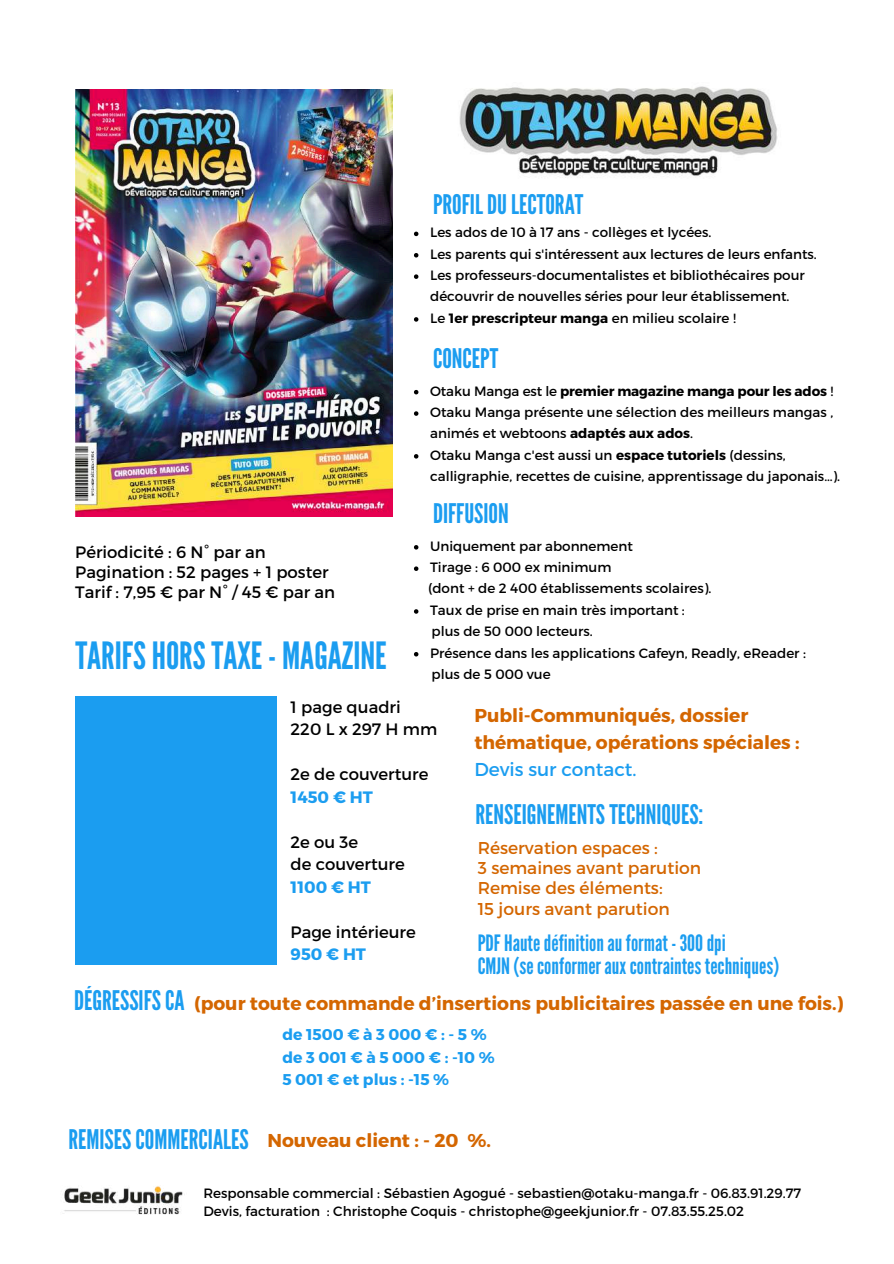
<style>
.page{position:relative;width:894px;height:1264px;background:#fff}
.page>*{position:absolute;margin:0;border:0;box-sizing:border-box;transform-origin:0 0}
.t1{font:37.5px "League Gothic";color:#1b9df0}
.t2{font:27px "League Gothic";color:#1b9df0}
.t3{font:22.5px/22.5px "League Gothic";color:#1b9df0}
.t4{font:700 18.6px/27px "Montserrat";color:#d46600}
.t5{font:18.6px "Montserrat";color:#1b9df0}
.t6{font:17.1px/20.2px "Montserrat";color:#d46600}
.t7{font:16.5px/22.5px "Montserrat";color:#000}
.t8{font:700 16.5px "Montserrat";color:#1b9df0}
.t9{font:700 15.6px/22.5px "Montserrat";color:#1b9df0}
.t10{font:13.5px/21.3px "Montserrat";color:#000}
.s1{font-weight:700}
.s2{font-family:"League Gothic";font-weight:400;font-size:27px;color:#1b9df0}
</style>
<div class="page">
<div style="left:75px;top:696px;width:202px;height:268px;background:#1b9df0"></div>
<img style="left:75px;top:89px;width:318px;height:428px">
<img style="left:459px;top:86px;width:319px;height:92px">
<svg style="left:414px;top:545px;width:4px;height:4px"></svg>
<svg style="left:414px;top:566px;width:4px;height:5px"></svg>
<svg style="left:414px;top:609px;width:4px;height:4px"></svg>
<svg style="left:414px;top:652px;width:4px;height:4px"></svg>
<svg style="left:414px;top:232px;width:4px;height:4px"></svg>
<svg style="left:414px;top:253px;width:4px;height:4px"></svg>
<svg style="left:414px;top:274px;width:4px;height:5px"></svg>
<svg style="left:414px;top:317px;width:4px;height:5px"></svg>
<svg style="left:414px;top:390px;width:4px;height:4px"></svg>
<svg style="left:414px;top:411px;width:4px;height:5px"></svg>
<svg style="left:414px;top:454px;width:4px;height:4px"></svg>
<img style="left:63px;top:1186px;width:120px;height:29px">
<h2 class="t2" style="left:433px;top:189px;width:152px">PROFILDULECTORAT</h2>
<p class="t10" style="left:430px;top:221px;width:388px">Les ados de 10 à 17 ans - collèges et lycées.<br>Les parents qui s'intéressent aux lectures de leurs enfants.<br>Les professeurs-documentalistes et bibliothécaires pour découvrir de nouvelles séries pour leur établissement.<br>Le <span class="s1">1er prescripteur manga</span> en milieu scolaire !</p>
<p class="t7" style="left:75px;top:540px;width:261px;line-height:20.2px">Périodicité : 6 N° par an<br>Pagination : 52 pages + 1 poster<br>Tarif : 7,95 € par N° / 45 € par an</p>
<h1 class="t1" style="left:75px;top:633px;width:313px">TARIFSHORSTAXE - MAGAZINE</h1>
<h2 class="t2" style="left:433px;top:342px;width:67px">CONCEPT</h2>
<p class="t10" style="left:430px;top:379px;width:411px">Otaku Manga est le <span class="s1">premier magazine manga pour les ados</span> !<br>Otaku Manga présente une sélection des meilleurs mangas , animés et webtoons <span class="s1">adaptés aux ados</span>.<br>Otaku Manga c'est aussi un <span class="s1">espace tutoriels</span> (dessins, calligraphie, recettes de cuisine, apprentissage du japonais…).</p>
<h2 class="t2" style="left:433px;top:497px;width:77px">DIFFUSION</h2>
<p class="t10" style="left:428px;top:534px;width:379px">Uniquement par abonnement<br>Tirage : 6 000 ex minimum<br>(dont + de 2 400 établissements scolaires).<br>Taux de prise en main très important :<br>plus de 50 000 lecteurs.<br>Présence dans les applications Cafeyn, Readly, eReader : plus de 5 000 vue</p>
<p class="t7" style="left:290px;top:695px;width:148px">1 page quadri<br>220 L x 297 H mm</p>
<p class="t7" style="left:290px;top:762px;width:139px">2e de couverture</p>
<p class="t8" style="left:290px;top:786px;width:84px">1450 € HT</p>
<p class="t7" style="left:290px;top:830px;width:116px">2e ou 3e<br>de couverture</p>
<p class="t8" style="left:290px;top:876px;width:82px">1100 € HT</p>
<p class="t7" style="left:290px;top:920px;width:127px">Page intérieure</p>
<p class="t8" style="left:290px;top:943px;width:77px">950 € HT</p>
<h3 class="t4" style="left:474px;top:700px;width:326px">Publi-Communiqués, dossier thématique, opérations spéciales :</h3>
<h3 class="t5" style="left:474px;top:757px;width:164px">Devis sur contact.</h3>
<h2 class="t2" style="left:475px;top:798px;width:229px">RENSEIGNEMENTSTECHNIQUES:</h2>
<p class="t6" style="left:477px;top:836px;width:225px">Réservation espaces :<br>3 semaines avant parution<br>Remise des éléments:<br>15 jours avant parution</p>
<h3 class="t3" style="left:477px;top:932px;width:303px">PDFHautedéfinitionauformat -300dpi<br>CMJN(seconformerauxcontraintestechniques)</h3>
<h3 class="t4" style="left:74px;top:988px;width:770px"><span class="s2">DÉGRESSIFSCA</span> (pour toute commande d’insertions publicitaires passée en une fois.)</h3>
<p class="t9" style="left:282px;top:1022px;width:214px">de1500€à3000€:-5% de3001€à5000€:-10%<br>5 001 € et plus : -15 %</p>
<h2 class="t2" style="left:68px;top:1123px;width:182px">REMISESCOMMERCIALES</h2>
<h3 class="t4" style="left:267px;top:1126px;width:225px">Nouveau client : - 20 %.</h3>
<p class="t10" style="left:203px;top:1183px;width:599px;line-height:18px">Responsable commercial : Sébastien Agogué - sebastien@otaku-manga.fr - 06.83.91.29.77<br>Devis, facturation : Christophe Coquis - christophe@geekjunior.fr - 07.83.55.25.02</p>
</div>
